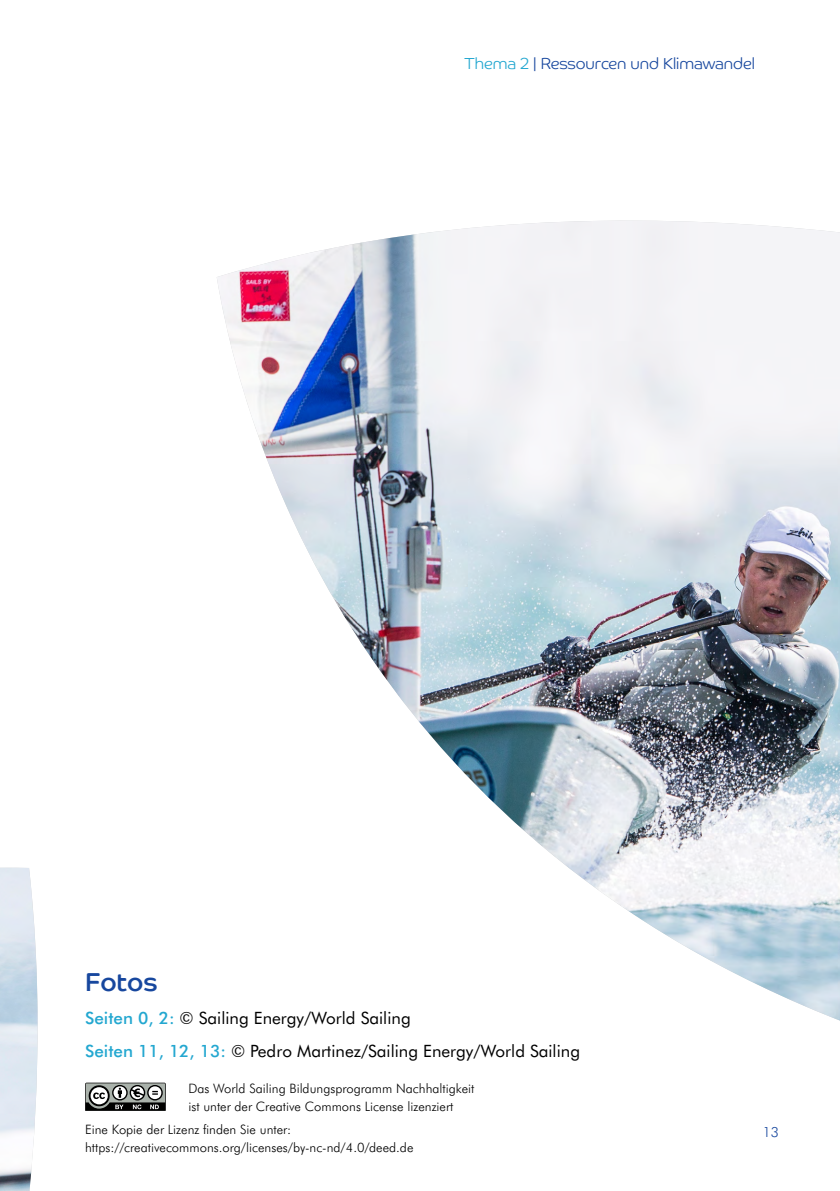
<style>
.page{position:relative;width:840px;height:1191px;background:#fff}
.page>*{position:absolute;margin:0;border:0;box-sizing:border-box;transform-origin:0 0}
.t1{font:26px "Co Headline Corp";color:#17479e}
.t2{font:17px/33.4px "Futura BT";color:#000}
.t3{font:300 16px "Co Headline";color:#17479e}
.t4{font:300 14px "Futura BT";color:#17479e}
.t5{font:300 13px/18px "Futura BT";color:#000}
.s1{color:#23a7d0}
.s2{font-weight:500;color:#23a7d0}
</style>
<div class="page">
<img style="left:217px;top:221px;width:622px;height:799px">
<svg style="left:0;top:867px;width:166px;height:324px"></svg>
<p class="t3" style="left:464px;top:53px;width:291px"><span class="s1">Thema 2</span> | Ressourcen und Klimawandel</p>
<h1 class="t1" style="left:85px;top:965px;width:74px">Fotos</h1>
<h2 class="t2" style="left:85px;top:1001px;width:496px"><span class="s2">Seiten 0, 2:</span> © Sailing Energy/World Sailing<br><span class="s2">Seiten 11, 12, 13:</span> © Pedro Martinez/Sailing Energy/World Sailing</h2>
<p class="t5" style="left:188px;top:1079px;width:287px">Das World Sailing Bildungsprogramm Nachhaltigkeit ist unter der Creative Commons License lizenziert</p>
<p class="t5" style="left:85px;top:1120px;width:329px">Eine Kopie der Lizenz finden Sie unter: https://creativecommons.org/licenses/by-nc-nd/4.0/deed.de</p>
<p class="t4" style="left:762px;top:1122px;width:18px">13</p>
</div>
